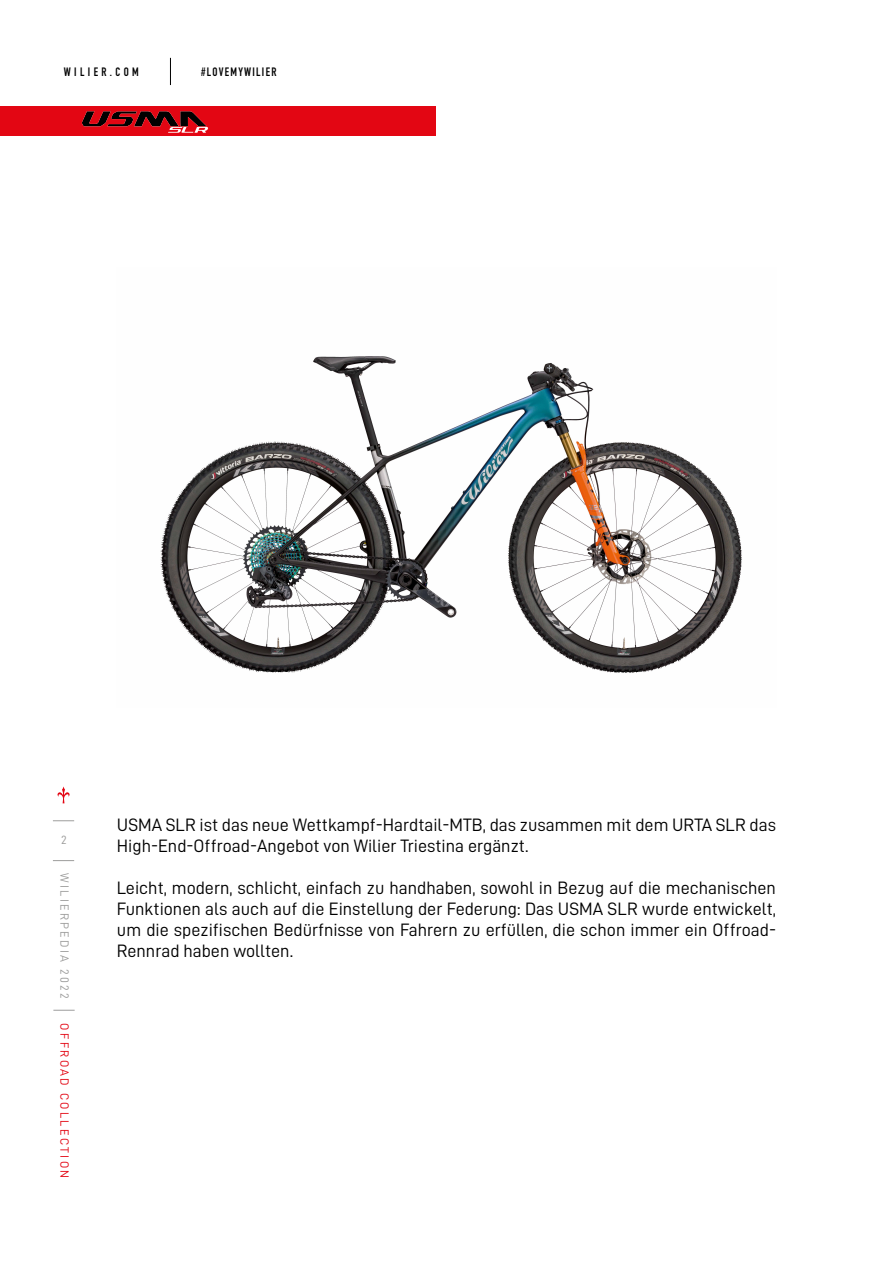
<style>
.page{position:relative;width:893px;height:1263px;background:#fff}
.page>*{position:absolute;margin:0;border:0;box-sizing:border-box;transform-origin:0 0}
.t1{font:18px/21px "D DIN";color:#000}
.t2{font:12px "D DIN";letter-spacing:.19em;color:#e30613}
.t3{font:12px "D DIN";letter-spacing:.19em;color:#9d9d9c}
.t4{font:12px "DIN Engschrift Std";letter-spacing:.105em;color:#000}
.t5{font:12px "DIN Engschrift Std";letter-spacing:.285em;color:#000}
</style>
<div class="page">
<img style="left:160px;top:356px;width:582px;height:317px">
<div style="left:0;top:106px;width:436px;height:30px;background:#e30613"></div>
<svg style="left:170px;top:58px;width:1px;height:27px"></svg>
<svg style="left:53px;top:1010px;width:22px;height:1px"></svg>
<svg style="left:53px;top:860px;width:21px;height:1px"></svg>
<svg style="left:53px;top:820px;width:21px;height:1px"></svg>
<svg style="left:57px;top:786px;width:13px;height:17px"></svg>
<img style="left:81px;top:111px;width:127px;height:22px">
<p class="t5" style="left:64px;top:64px;width:77px">WILIER.COM</p>
<p class="t4" style="left:201px;top:64px;width:77px">#LOVEMYWILIER</p>
<p class="t3" style="left:61px;top:833px;width:7px">2</p>
<p class="t3" style="left:71px;top:873px;width:127px;rotate:90deg">WILIERPEDIA 2022</p>
<p class="t2" style="left:71px;top:1023px;width:156px;rotate:90deg">OFFROAD COLLECTION</p>
<p class="t1" style="left:117px;top:813px;width:661px">USMA SLR ist das neue Wettkampf-Hardtail-MTB, das zusammen mit dem URTA SLR das<br>High-End-Offroad-Angebot von Wilier Triestina ergänzt.</p>
<p class="t1" style="left:117px;top:876px;width:661px;text-align:justify">Leicht, modern, schlicht, einfach zu handhaben, sowohl in Bezug auf die mechanischen Funktionen als auch auf die Einstellung der Federung: Das USMA SLR wurde entwickelt, um die spezifischen Bedürfnisse von Fahrern zu erfüllen, die schon immer ein Offroad-Rennrad haben wollten.</p>
</div>
